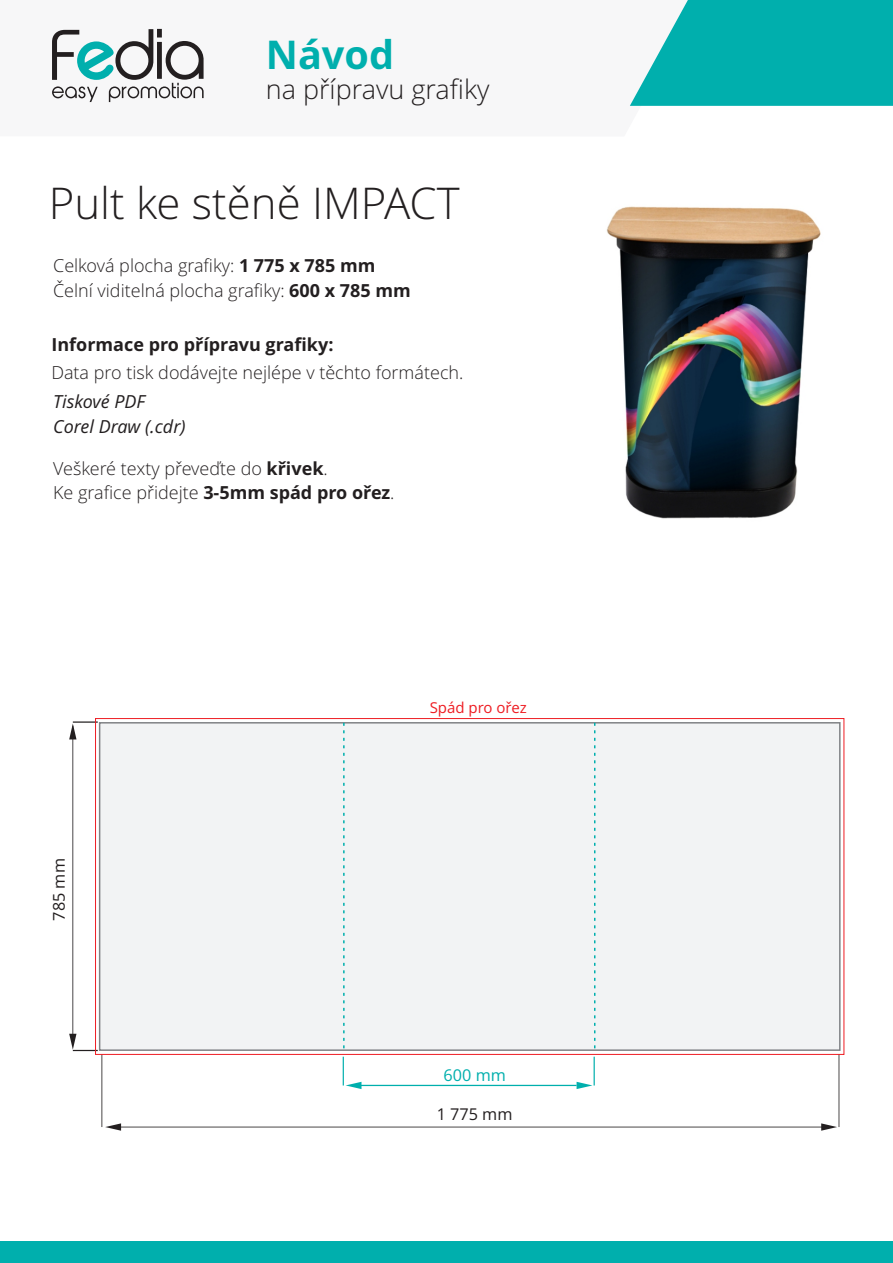
<style>
.page{position:relative;width:893px;height:1263px;background:#fff}
.page>*{position:absolute;margin:0;border:0;box-sizing:border-box;transform-origin:0 0}
.t1{font:300 43.8px "Open Sans";color:#231f20}
.t2{font:700 39.6px "Open Sans";color:#00afad}
.t3{font:300 27px "Open Sans";color:#231f20}
.t4{font:300 18px/24.5px "Open Sans";color:#231f20}
.t5{font:700 18px "Open Sans";color:#231f20}
.t6{font:italic 18px/24.5px "Open Sans";color:#231f20}
.t7{font:16.2px "Open Sans";color:#231f20}
.t8{font:16.2px "Open Sans";color:#00afad}
.t9{font:15px "Open Sans";color:#ee1d23}
.s1{font-weight:700}
</style>
<div class="page">
<svg style="left:630px;top:0;width:263px;height:106px;background:#1bb7b5"></svg>
<div style="left:0;top:1241px;width:893px;height:22px;background:#00afad"></div>
<div style="left:98px;top:722px;width:743px;height:329px;background:#f2f3f4"></div>
<hr style="left:101px;top:1054px;width:1px;height:73px;background:#231f20">
<hr style="left:72px;top:726px;width:2px;height:309px;background:#231f20">
<svg style="left:69px;top:1034px;width:29px;height:17px"></svg>
<svg style="left:69px;top:722px;width:29px;height:17px"></svg>
<hr style="left:838px;top:1054px;width:1px;height:73px;background:#231f20">
<svg style="left:105px;top:1123px;width:16px;height:8px"></svg>
<svg style="left:821px;top:1123px;width:16px;height:8px"></svg>
<hr style="left:118px;top:1126px;width:708px;height:1px;background:#231f20">
<svg style="left:343px;top:723px;width:2px;height:327px"></svg>
<svg style="left:594px;top:723px;width:1px;height:327px"></svg>
<svg style="left:343px;top:1057px;width:18px;height:32px"></svg>
<hr style="left:358px;top:1085px;width:219px;height:1px;background:#00afad">
<svg style="left:577px;top:1057px;width:18px;height:32px"></svg>
<svg style="left:52px;top:29px;width:152px;height:73px"></svg>
<img style="left:606px;top:206px;width:215px;height:313px">
<h2 class="t2" style="left:266px;top:38px;width:130px">Návod</h2>
<h3 class="t3" style="left:266px;top:78px;width:225px">na přípravu grafiky</h3>
<h1 class="t1" style="left:49px;top:185px;width:412px">Pult ke stěně IMPACT</h1>
<p class="t4" style="left:53px;top:255px;width:359px">Celková plocha grafiky: <span class="s1">1 775 x 785 mm<br></span>Čelní viditelná plocha grafiky: <span class="s1">600 x 785 mm</span></p>
<p class="t5" style="left:52px;top:337px;width:283px">Informace pro přípravu grafiky:</p>
<p class="t4" style="left:51px;top:362px;width:414px">Data pro tisk dodávejte nejlépe v těchto formátech.</p>
<p class="t6" style="left:53px;top:391px;width:134px">Tiskové PDF<br>Corel Draw (.cdr)</p>
<p class="t4" style="left:53px;top:458px;width:343px">Veškeré texty převeďte do <span class="s1">křivek</span>.<br>Ke grafice přidejte <span class="s1">3-5mm spád pro ořez</span>.</p>
<p class="t7" style="left:53px;top:921px;width:64px;rotate:-90deg">785 mm</p>
<p class="t9" style="left:430px;top:701px;width:98px">Spád pro ořez</p>
<p class="t8" style="left:444px;top:1068px;width:64px">600 mm</p>
<p class="t7" style="left:437px;top:1108px;width:77px">1 775 mm</p>
</div>
